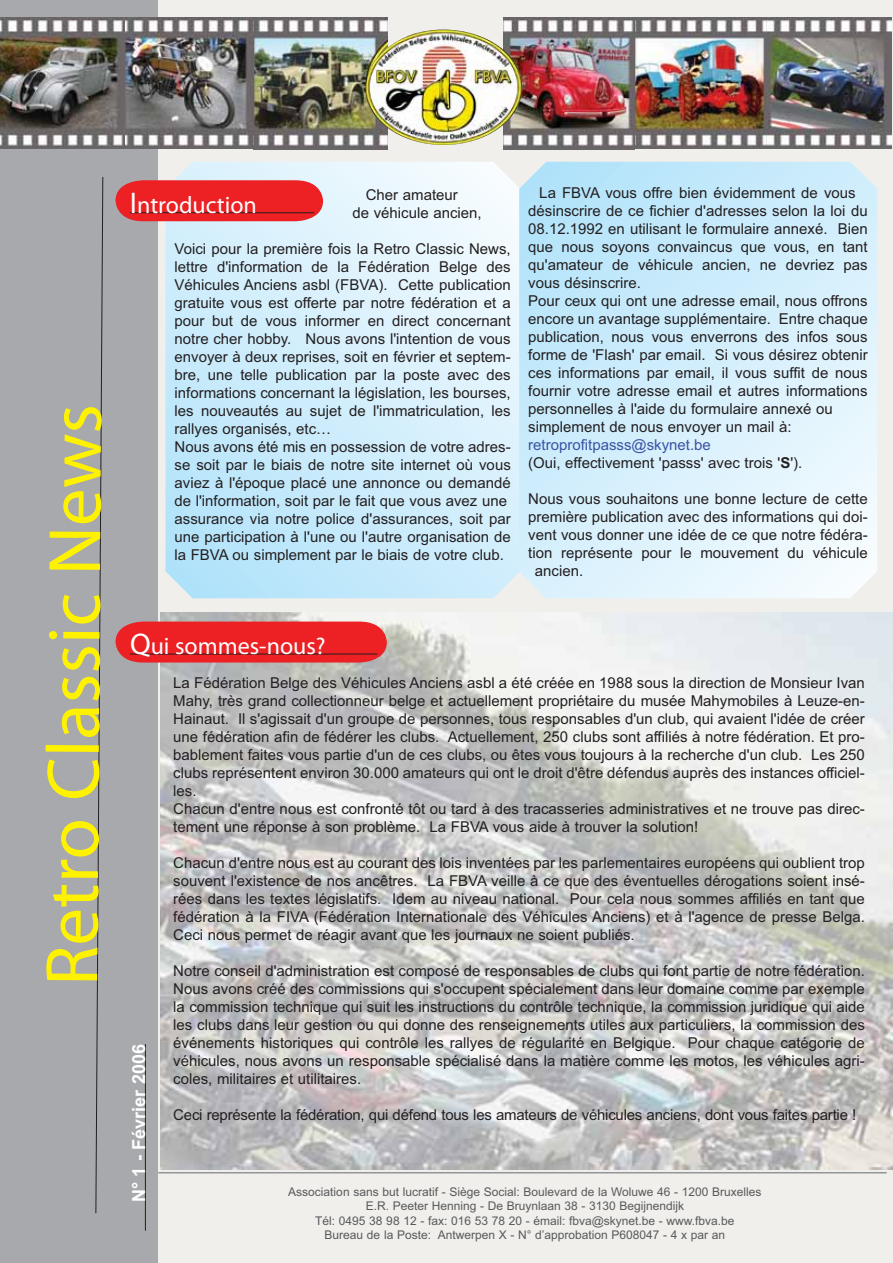
<style>
.page{position:relative;width:893px;height:1263px;background:#f0efeb}
.page>*{position:absolute;margin:0;border:0;box-sizing:border-box;transform-origin:0 0}
.t1{font:75px "Myriad Pro";letter-spacing:-.005em;color:#fff200}
.t2{font:24px "Myriad Pro";color:#fff}
.t3{font:700 18px "Arial";color:#fff}
.t4{font:15px/18px "Arial";color:#231f20}
.t5{font:12px/14.4px "Arial";color:#58595b;text-align:center}
.s1{font-size:30px}
.s2{color:#3953a4}
.s3{font-weight:700}
</style>
<div class="page">
<div style="left:0;top:0;width:157px;height:1263px;background:#a7a9ac"></div>
<hr style="left:158px;top:1172px;width:729px;height:1px;background:#939598">
<img style="left:0;top:17px;width:124px;height:132px">
<img style="left:126px;top:17px;width:261px;height:132px">
<img style="left:504px;top:17px;width:261px;height:132px">
<img style="left:767px;top:17px;width:124px;height:132px">
<img style="left:365px;top:30px;width:157px;height:115px">
<hr style="left:145px;top:1044px;width:1px;height:187px;background:#231f20">
<svg style="left:95px;top:177px;width:8px;height:1037px"></svg>
<img style="left:160px;top:612px;width:733px;height:557px">
<svg style="left:115px;top:621px;width:273px;height:42px;background:#e72b2e"></svg>
<hr style="left:130px;top:654px;width:247px;height:1px;background:#231f20">
<svg style="left:165px;top:162px;width:354px;height:436px;background:#d3eefb"></svg>
<svg style="left:115px;top:180px;width:209px;height:42px;background:#e62f33"></svg>
<hr style="left:130px;top:213px;width:184px;height:1px;background:#231f20">
<svg style="left:519px;top:162px;width:358px;height:436px;background:#d3eefc"></svg>
<h1 class="t1" style="left:45px;top:986px;width:584px;rotate:-90deg">Retro Classic News</h1>
<h2 class="t2" style="left:130px;top:195px;width:128px"><span class="s1">I</span>ntroduction</h2>
<p class="t4" style="left:528px;top:185px;width:341px;text-indent:11px">La FBVA vous offre bien évidemment de vous désinscrire de ce fichier d'adresses selon la loi du 08.12.1992 en utilisant le formulaire annexé. Bien que nous soyons convaincus que vous, en tant qu'amateur de véhicule ancien, ne devriez pas vous désinscrire.<br>Pour ceux qui ont une adresse email, nous offrons encore un avantage supplémentaire. Entre chaque publication, nous vous enverrons des infos sous forme de 'Flash' par email. Si vous désirez obtenir ces informations par email, il vous suffit de nous fournir votre adresse email et autres informations personnelles à l'aide du formulaire annexé ou simplement de nous envoyer un mail à:</p>
<p class="t4" style="left:528px;top:437px;width:276px"><span class="s2">retroprofitpasss@skynet.be<br></span>(Oui, effectivement 'passs' avec trois '<span class="s3">S</span>').</p>
<p class="t4" style="left:528px;top:491px;width:341px">Nous vous souhaitons une bonne lecture de cette</p>
<p class="t4" style="left:528px;top:509px;width:341px">première publication avec des informations qui doi-</p>
<p class="t4" style="left:528px;top:527px;width:341px">vent vous donner une idée de ce que notre fédéra-</p>
<p class="t4" style="left:528px;top:545px;width:341px">tion représente pour le mouvement du véhicule</p>
<p class="t4" style="left:535px;top:563px;width:50px">ancien.</p>
<p class="t4" style="left:352px;top:188px;width:131px;text-indent:13px">Cher amateur<br>de véhicule ancien,</p>
<p class="t4" style="left:174px;top:242px;width:338px">Voici pour la première fois la Retro Classic News, lettre d'information de la Fédération Belge des Véhicules Anciens asbl (FBVA). Cette publication gratuite vous est offerte par notre fédération et a pour but de vous informer en direct concernant notre cher hobby. Nous avons l'intention de vous envoyer à deux reprises, soit en février et septem&shy;bre, une telle publication par la poste avec des informations concernant la législation, les bourses, les nouveautés au sujet de l'immatriculation, les rallyes organisés, etc…<br>Nous avons été mis en possession de votre adres&shy;se soit par le biais de notre site internet où vous aviez à l'époque placé une annonce ou demandé de l'information, soit par le fait que vous avez une assurance via notre police d'assurances, soit par une participation à l'une ou l'autre organisation de la FBVA ou simplement par le biais de votre club.</p>
<h2 class="t2" style="left:130px;top:637px;width:197px"><span class="s1">Q</span>ui sommes-nous?</h2>
<p class="t3" style="left:132px;top:1202px;width:160px;rotate:-90deg">N° 1 - Février 2006</p>
<p class="t4" style="left:173px;top:675px;width:693px">La Fédération Belge des Véhicules Anciens asbl a été créée en 1988 sous la direction de Monsieur Ivan Mahy, très grand collectionneur belge et actuellement propriétaire du musée Mahymobiles à Leuze-en-Hainaut. Il s'agissait d'un groupe de personnes, tous responsables d'un club, qui avaient l'idée de créer une fédération afin de fédérer les clubs. Actuellement, 250 clubs sont affiliés à notre fédération. Et pro&shy;bablement faites vous partie d'un de ces clubs, ou êtes vous toujours à la recherche d'un club. Les 250 clubs représentent environ 30.000 amateurs qui ont le droit d'être défendus auprès des instances officiel&shy;les.<br>Chacun d'entre nous est confronté tôt ou tard à des tracasseries administratives et ne trouve pas direc&shy;tement une réponse à son problème. La FBVA vous aide à trouver la solution!</p>
<p class="t4" style="left:173px;top:855px;width:693px;text-align:justify">Chacun d'entre nous est au courant des lois inventées par les parlementaires européens qui oublient trop souvent l'existence de nos ancêtres. La FBVA veille à ce que des éventuelles dérogations soient insé&shy;rées dans les textes législatifs. Idem au niveau national. Pour cela nous sommes affiliés en tant que fédération à la FIVA (Fédération Internationale des Véhicules Anciens) et à l'agence de presse Belga.<br>Ceci nous permet de réagir avant que les journaux ne soient publiés.</p>
<p class="t4" style="left:173px;top:963px;width:693px;text-align:justify">Notre conseil d'administration est composé de responsables de clubs qui font partie de notre fédération.<br>Nous avons créé des commissions qui s'occupent spécialement dans leur domaine comme par exemple la commission technique qui suit les instructions du contrôle technique, la commission juridique qui aide les clubs dans leur gestion ou qui donne des renseignements utiles aux particuliers, la commission des événements historiques qui contrôle les rallyes de régularité en Belgique. Pour chaque catégorie de véhicules, nous avons un responsable spécialisé dans la matière comme les motos, les véhicules agri&shy;coles, militaires et utilitaires.</p>
<p class="t4" style="left:173px;top:1107px;width:684px">Ceci représente la fédération, qui défend tous les amateurs de véhicules anciens, dont vous faites partie !</p>
<p class="t5" style="left:288px;top:1186px;width:475px">Association sans but lucratif - Siège Social: Boulevard de la Woluwe 46 - 1200 Bruxelles E.R. Peeter Henning - De Bruynlaan 38 - 3130 Begijnendijk<br>Tél: 0495 38 98 12 - fax: 016 53 78 20 - émail: fbva@skynet.be - www.fbva.be<br>Bureau de la Poste: Antwerpen X - N° d’approbation P608047 - 4 x par an</p>
</div>
